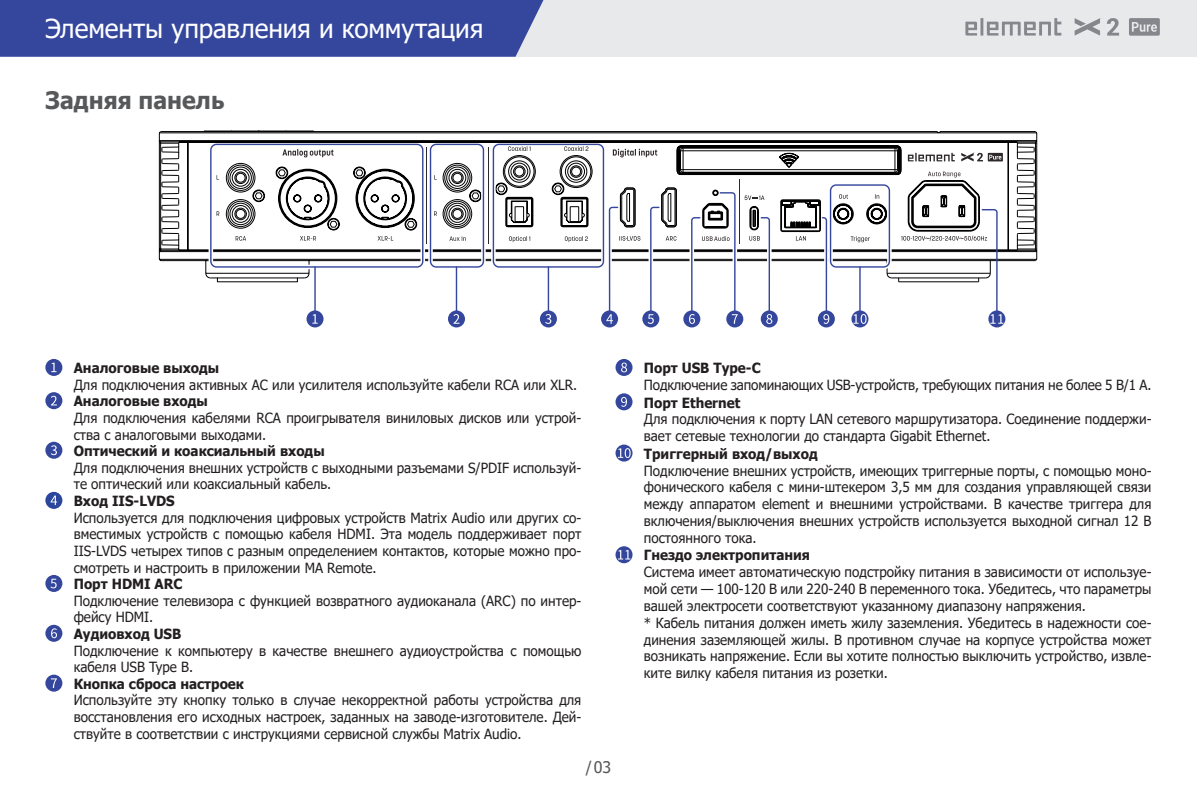
<style>
.page{position:relative;width:1197px;height:803px;background:#fff}
.page>*{position:absolute;margin:0;border:0;box-sizing:border-box;transform-origin:0 0}
.t1{font:26px "Tahoma";letter-spacing:-.005em;color:#fff}
.t2{font:700 24px "Tahoma";color:#57585a;scale:.96 1}
.t3{font:16px "Tahoma";color:#57585a}
.t4{font:14px/16.8px "Tahoma";color:#231f20;scale:.96 1}
.t5{font:700 14px "Tahoma";color:#231f20;scale:.96 1}
</style>
<div class="page">
<div style="left:0;top:0;width:1196px;height:57px;background:#e8e9eb"></div>
<hr style="left:980px;top:18px;width:3px;height:18px;background:#85878d">
<svg style="left:965px;top:22px;width:11px;height:14px"></svg>
<svg style="left:986px;top:18px;width:75px;height:18px"></svg>
<svg style="left:1074px;top:18px;width:25px;height:18px"></svg>
<svg style="left:1106px;top:18px;width:12px;height:18px"></svg>
<svg style="left:1129px;top:18px;width:30px;height:18px"></svg>
<div style="left:0;top:0;width:543px;height:57px;background:#35479d"></div>
<svg style="left:161px;top:131px;width:288px;height:147px"></svg>
<svg style="left:677px;top:227px;width:357px;height:51px"></svg>
<svg style="left:204px;top:130px;width:830px;height:97px"></svg>
<svg style="left:226px;top:147px;width:739px;height:83px"></svg>
<svg style="left:744px;top:195px;width:20px;height:5px"></svg>
<svg style="left:216px;top:175px;width:3px;height:4px"></svg>
<svg style="left:216px;top:211px;width:3px;height:5px"></svg>
<svg style="left:235px;top:236px;width:11px;height:4px"></svg>
<svg style="left:300px;top:236px;width:16px;height:4px"></svg>
<svg style="left:377px;top:236px;width:16px;height:4px"></svg>
<svg style="left:434px;top:211px;width:3px;height:5px"></svg>
<svg style="left:282px;top:150px;width:51px;height:7px"></svg>
<svg style="left:795px;top:236px;width:10px;height:4px"></svg>
<svg style="left:850px;top:236px;width:19px;height:6px"></svg>
<svg style="left:839px;top:194px;width:9px;height:5px"></svg>
<svg style="left:874px;top:194px;width:5px;height:5px"></svg>
<svg style="left:927px;top:171px;width:33px;height:6px"></svg>
<hr style="left:739px;top:179px;width:1px;height:65px;background:#2d2829">
<hr style="left:426px;top:147px;width:1px;height:97px;background:#2d2829">
<svg style="left:907px;top:153px;width:47px;height:8px"></svg>
<svg style="left:961px;top:153px;width:41px;height:8px"></svg>
<div style="left:208px;top:144px;width:217px;height:125px;border:5px solid #fff;border-radius:6px"></div>
<div style="left:210px;top:144px;width:213px;height:123px;border:1px solid #35479d;border-radius:6px"></div>
<div style="left:428px;top:144px;width:57px;height:125px;border:5px solid #fff;border-radius:6px"></div>
<div style="left:430px;top:144px;width:54px;height:123px;border:1px solid #35479d;border-radius:6px"></div>
<div style="left:828px;top:183px;width:63px;height:86px;border:5px solid #fff;border-radius:5px"></div>
<div style="left:829px;top:184px;width:61px;height:83px;border:1px solid #35479d;border-radius:6px"></div>
<hr style="left:859px;top:267px;width:1px;height:52px;background:#35479d">
<hr style="left:314px;top:267px;width:2px;height:52px;background:#35479d">
<div style="left:306px;top:310px;width:17px;height:17px;background:#35479d;border-radius:50%"></div>
<div style="left:448px;top:310px;width:17px;height:17px;background:#35479d;border-radius:50%"></div>
<div style="left:540px;top:310px;width:17px;height:17px;background:#35479d;border-radius:50%"></div>
<div style="left:726px;top:310px;width:17px;height:17px;background:#35479d;border-radius:50%"></div>
<svg style="left:851px;top:310px;width:17px;height:17px"></svg>
<svg style="left:853px;top:314px;width:13px;height:10px"></svg>
<svg style="left:312px;top:314px;width:5px;height:9px"></svg>
<div style="left:601px;top:310px;width:17px;height:17px;background:#35479d;border-radius:50%"></div>
<div style="left:642px;top:310px;width:17px;height:17px;background:#35479d;border-radius:50%"></div>
<svg style="left:449px;top:146px;width:228px;height:178px"></svg>
<div style="left:683px;top:310px;width:17px;height:17px;background:#35479d;border-radius:50%"></div>
<svg style="left:689px;top:191px;width:48px;height:133px"></svg>
<svg style="left:988px;top:310px;width:17px;height:17px"></svg>
<svg style="left:901px;top:208px;width:102px;height:115px"></svg>
<div style="left:760px;top:310px;width:17px;height:17px;background:#35479d;border-radius:50%"></div>
<svg style="left:749px;top:216px;width:23px;height:108px"></svg>
<svg style="left:817px;top:310px;width:17px;height:17px"></svg>
<svg style="left:821px;top:216px;width:8px;height:108px"></svg>
<div style="left:45px;top:359px;width:17px;height:17px;background:#34479d;border-radius:50%"></div>
<svg style="left:51px;top:362px;width:5px;height:10px"></svg>
<div style="left:45px;top:392px;width:17px;height:17px;background:#34479d;border-radius:50%"></div>
<svg style="left:51px;top:395px;width:6px;height:10px"></svg>
<div style="left:45px;top:441px;width:17px;height:17px;background:#34479d;border-radius:50%"></div>
<svg style="left:51px;top:445px;width:6px;height:10px"></svg>
<svg style="left:45px;top:491px;width:17px;height:17px"></svg>
<svg style="left:51px;top:495px;width:6px;height:10px"></svg>
<svg style="left:45px;top:574px;width:17px;height:17px"></svg>
<svg style="left:50px;top:578px;width:7px;height:10px"></svg>
<div style="left:45px;top:624px;width:17px;height:17px;background:#34479d;border-radius:50%"></div>
<svg style="left:51px;top:628px;width:6px;height:10px"></svg>
<div style="left:45px;top:674px;width:17px;height:17px;background:#34479d;border-radius:50%"></div>
<svg style="left:51px;top:678px;width:6px;height:9px"></svg>
<div style="left:615px;top:359px;width:17px;height:17px;background:#34479d;border-radius:50%"></div>
<svg style="left:621px;top:362px;width:6px;height:10px"></svg>
<div style="left:615px;top:393px;width:17px;height:17px;background:#34479d;border-radius:50%"></div>
<svg style="left:621px;top:397px;width:6px;height:9px"></svg>
<svg style="left:615px;top:444px;width:17px;height:17px"></svg>
<svg style="left:618px;top:448px;width:12px;height:10px"></svg>
<svg style="left:615px;top:546px;width:17px;height:17px"></svg>
<svg style="left:618px;top:549px;width:12px;height:10px"></svg>
<h1 class="t1" style="left:45px;top:11px;width:439px">Элементы управления и коммутация</h1>
<h2 class="t2" style="left:45px;top:83px;width:188px">Задняя панель</h2>
<p class="t5" style="left:74px;top:358px;width:153px">Аналоговые выходы</p>
<p class="t4" style="left:74px;top:377px;width:526px">Для подключения активных АС или усилителя используйте кабели RCA или XLR.</p>
<p class="t5" style="left:74px;top:391px;width:141px">Аналоговые входы</p>
<p class="t4" style="left:74px;top:410px;width:530px">Для подключения кабелями RCA проигрывателя виниловых дисков или устрой&shy;ства с аналоговыми выходами.</p>
<p class="t5" style="left:74px;top:441px;width:263px">Оптический и коаксиальный входы</p>
<p class="t4" style="left:74px;top:460px;width:530px">Для подключения внешних устройств с выходными разъемами S/PDIF используй&shy;те оптический или коаксиальный кабель.</p>
<p class="t5" style="left:74px;top:491px;width:107px">Вход IIS-LVDS</p>
<p class="t4" style="left:74px;top:510px;width:530px;text-align:justify">Используется для подключения цифровых устройств Matrix Audio или других со&shy;вместимых устройств с помощью кабеля HDMI. Эта модель поддерживает порт IIS-LVDS четырех типов с разным определением контактов, которые можно про&shy;смотреть и настроить в приложении MA Remote.</p>
<p class="t5" style="left:74px;top:574px;width:115px">Порт HDMI ARC</p>
<p class="t4" style="left:74px;top:593px;width:530px">Подключение телевизора с функцией возвратного аудиоканала (ARC) по интер&shy;фейсу HDMI.</p>
<p class="t5" style="left:74px;top:623px;width:114px">Аудиовход USB</p>
<p class="t4" style="left:74px;top:642px;width:530px">Подключение к компьютеру в качестве внешнего аудиоустройства с помощью кабеля USB Type B.</p>
<p class="t5" style="left:74px;top:673px;width:179px">Кнопка сброса настроек</p>
<p class="t4" style="left:74px;top:692px;width:530px;text-align:justify">Используйте эту кнопку только в случае некорректной работы устройства для восстановления его исходных настроек, заданных на заводе-изготовителе. Дей&shy;ствуйте в соответствии с инструкциями сервисной службы Matrix Audio.</p>
<p class="t3" style="left:585px;top:755px;width:27px">/03</p>
<p class="t5" style="left:643px;top:358px;width:123px">Порт USB Type-C</p>
<p class="t4" style="left:643px;top:377px;width:530px">Подключение запоминающих USB-устройств, требующих питания не более 5 В/1 А.</p>
<p class="t5" style="left:643px;top:392px;width:102px">Порт Ethernet</p>
<p class="t4" style="left:643px;top:411px;width:530px">Для подключения к порту LAN сетевого маршрутизатора. Соединение поддержи&shy;вает сетевые технологии до стандарта Gigabit Ethernet.</p>
<p class="t5" style="left:643px;top:443px;width:182px">Триггерный вход/выход</p>
<p class="t4" style="left:643px;top:462px;width:530px;text-align:justify">Подключение внешних устройств, имеющих триггерные порты, с помощью моно&shy;фонического кабеля с мини-штекером 3,5 мм для создания управляющей связи между аппаратом element и внешними устройствами. В качестве триггера для включения/выключения внешних устройств используется выходной сигнал 12 В постоянного тока.</p>
<p class="t5" style="left:643px;top:545px;width:175px">Гнездо электропитания</p>
<p class="t4" style="left:643px;top:564px;width:530px">Система имеет автоматическую подстройку питания в зависимости от используе&shy;мой сети — 100-120 В или 220-240 В переменного тока. Убедитесь, что параметры вашей электросети соответствуют указанному диапазону напряжения.<br>* Кабель питания должен иметь жилу заземления. Убедитесь в надежности сое&shy;динения заземляющей жилы. В противном случае на корпусе устройства может возникать напряжение. Если вы хотите полностью выключить устройство, извле&shy;ките вилку кабеля питания из розетки.</p>
</div>
